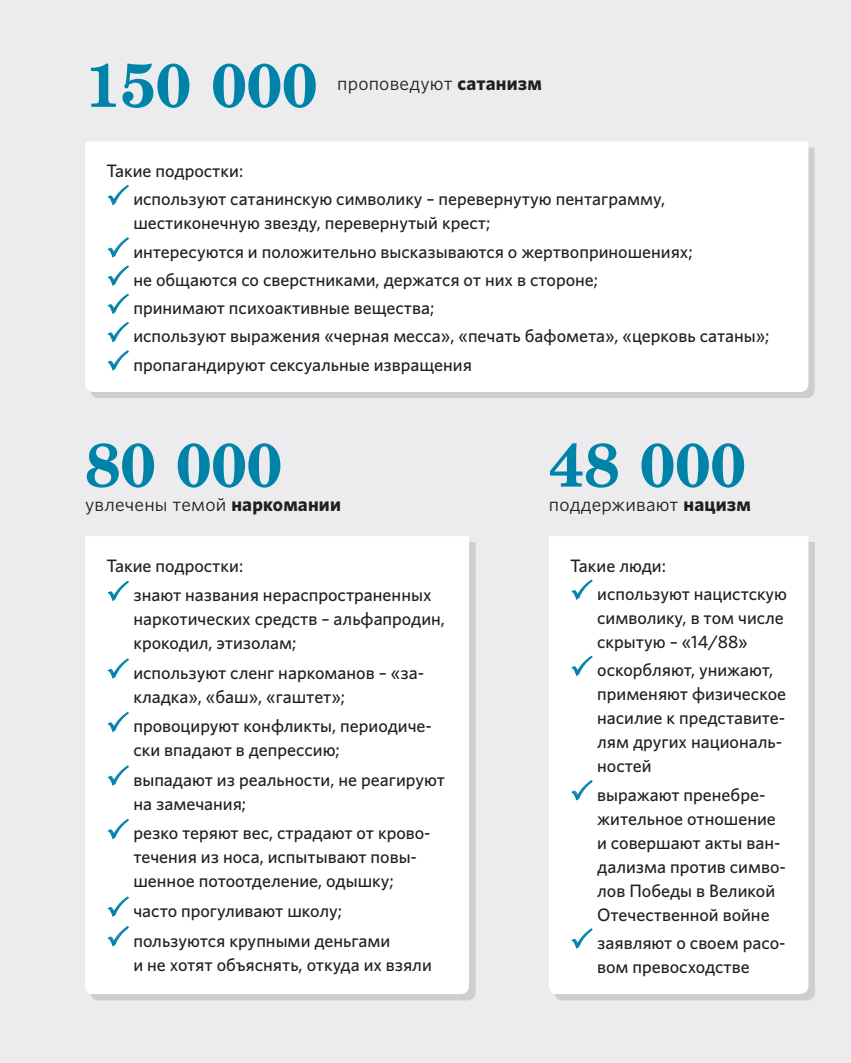
<style>
.page{position:relative;width:851px;height:1063px;background:#fff}
.page>*{position:absolute;margin:0;border:0;box-sizing:border-box;transform-origin:0 0}
._12TABL-txt{font:700 61.5px "Century Schlbk Cyr";color:#0083a9}
._12TABL-txt-2{font:19.5px "Whitney";letter-spacing:.01em;color:#231f20}
._01{font:500 18px/24px "Whitney";color:#231f20}
.s1{font-weight:700}
</style>
<div class="page">
<div style="left:0;top:0;width:850px;height:1063px;background:#ececee"></div>
<div style="left:91px;top:147px;width:723px;height:251px;background:#cecdcf"></div>
<div style="left:85px;top:142px;width:723px;height:250px;background:#fff"></div>
<div style="left:91px;top:542px;width:384px;height:458px;background:#cecdcf"></div>
<div style="left:85px;top:536px;width:384px;height:458px;background:#fff"></div>
<div style="left:554px;top:542px;width:260px;height:458px;background:#231f20;opacity:.15"></div>
<div style="left:549px;top:536px;width:259px;height:458px;background:#fff"></div>
<svg style="left:107px;top:184px;width:22px;height:22px"></svg>
<svg style="left:107px;top:237px;width:22px;height:22px"></svg>
<svg style="left:107px;top:265px;width:22px;height:22px"></svg>
<svg style="left:107px;top:293px;width:22px;height:22px"></svg>
<svg style="left:107px;top:321px;width:22px;height:22px"></svg>
<svg style="left:107px;top:350px;width:22px;height:22px"></svg>
<svg style="left:107px;top:580px;width:22px;height:22px"></svg>
<svg style="left:107px;top:658px;width:22px;height:22px"></svg>
<svg style="left:107px;top:711px;width:22px;height:22px"></svg>
<svg style="left:107px;top:765px;width:22px;height:22px"></svg>
<svg style="left:107px;top:818px;width:22px;height:22px"></svg>
<svg style="left:107px;top:896px;width:22px;height:22px"></svg>
<svg style="left:107px;top:926px;width:22px;height:21px"></svg>
<svg style="left:570px;top:579px;width:23px;height:22px"></svg>
<svg style="left:570px;top:655px;width:23px;height:22px"></svg>
<svg style="left:570px;top:780px;width:23px;height:21px"></svg>
<svg style="left:570px;top:928px;width:23px;height:22px"></svg>
<p class="_12TABL-txt" style="left:85px;top:46px;width:234px">150 000</p>
<p class="_12TABL-txt-2" style="left:337px;top:71px;width:206px">проповедуют <span class="s1">сатанизм</span></p>
<p class="_01" style="left:106px;top:159px;width:138px">Такие подростки:</p>
<p class="_01" style="left:133px;top:187px;width:533px">используют сатанинскую символику – перевернутую пентаграмму, шестиконечную звезду, перевернутый крест;</p>
<p class="_01" style="left:133px;top:239px;width:560px">интересуются и положительно высказываются о жертвоприношениях;</p>
<p class="_01" style="left:133px;top:267px;width:466px">не общаются со сверстниками, держатся от них в стороне;</p>
<p class="_01" style="left:133px;top:296px;width:302px">принимают психоактивные вещества;</p>
<p class="_01" style="left:133px;top:324px;width:637px">используют выражения «черная месса», «печать бафомета», «церковь сатаны»;</p>
<p class="_01" style="left:133px;top:352px;width:340px">пропагандируют сексуальные извращения</p>
<p class="_12TABL-txt" style="left:85px;top:426px;width:198px">80 000</p>
<p class="_12TABL-txt-2" style="left:85px;top:491px;width:257px">увлечены темой <span class="s1">наркомании</span></p>
<p class="_01" style="left:106px;top:553px;width:138px">Такие подростки:</p>
<p class="_01" style="left:133px;top:583px;width:313px">знают названия нераспространенных наркотических средств – альфапродин, крокодил, этизолам;</p>
<p class="_01" style="left:133px;top:660px;width:292px">используют сленг наркоманов – «за&shy;кладка», «баш», «гаштет»;</p>
<p class="_01" style="left:133px;top:714px;width:300px">провоцируют конфликты, периодиче&shy;ски впадают в депрессию;</p>
<p class="_01" style="left:133px;top:767px;width:313px">выпадают из реальности, не реагируют на замечания;</p>
<p class="_01" style="left:133px;top:821px;width:299px">резко теряют вес, страдают от крово&shy;течения из носа, испытывают повы&shy;шенное потоотделение, одышку;</p>
<p class="_01" style="left:133px;top:898px;width:210px">часто прогуливают школу;</p>
<p class="_01" style="left:133px;top:928px;width:300px">пользуются крупными деньгами<br>и не хотят объяснять, откуда их взяли</p>
<p class="_12TABL-txt" style="left:549px;top:426px;width:198px">48 000</p>
<p class="_12TABL-txt-2" style="left:549px;top:491px;width:203px">поддерживают <span class="s1">нацизм</span></p>
<p class="_01" style="left:570px;top:553px;width:97px">Такие люди:</p>
<p class="_01" style="left:597px;top:582px;width:191px">используют нацистскую символику, в том числе скрытую – «14/88»</p>
<p class="_01" style="left:597px;top:658px;width:190px">оскорбляют, унижают, применяют физическое насилие к представите&shy;лям других националь&shy;ностей</p>
<p class="_01" style="left:597px;top:782px;width:190px">выражают пренебре&shy;жительное отношение и совершают акты ван&shy;дализма против симво&shy;лов Победы в Великой<br>Отечественной войне</p>
<p class="_01" style="left:597px;top:930px;width:190px">заявляют о своем расо&shy;вом превосходстве</p>
</div>
